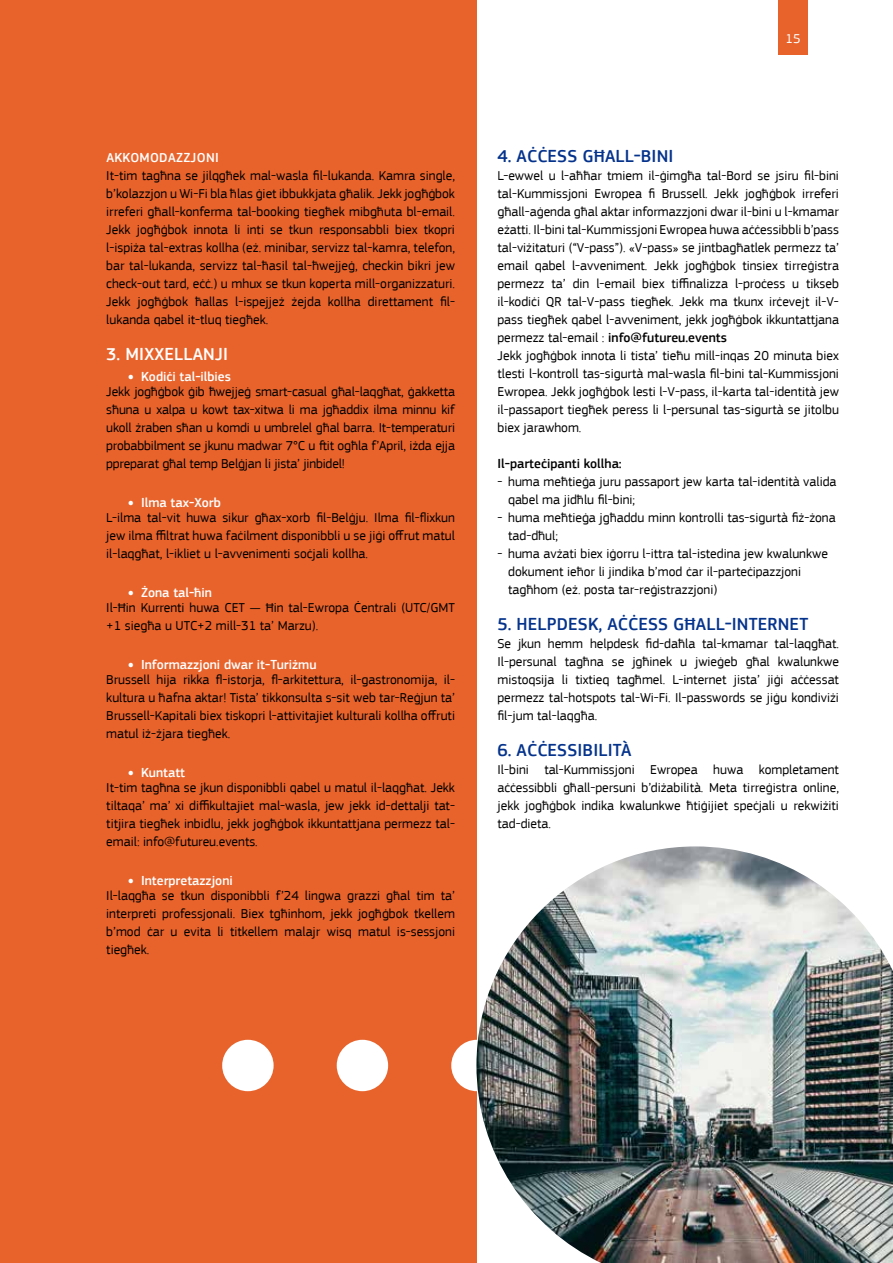
<style>
.page{position:relative;width:893px;height:1263px;background:#fff}
.page>*{position:absolute;margin:0;border:0;box-sizing:border-box;transform-origin:0 0}
.t1{font:500 18px "EC Square Sans Pro";letter-spacing:.01em;color:#05338c}
.t2{font:500 18px "EC Square Sans Pro";letter-spacing:.01em;color:#fff}
.t3{font:13.5px/18px "EC Square Sans Pro";color:#000}
.t4{font:500 13.5px "EC Square Sans Pro";color:#000}
.t5{font:500 13.5px "EC Square Sans Pro";letter-spacing:.02em;color:#fff}
.t6{font:13.5px "EC Square Sans Pro";color:#fff}
.s1{font-size:24px;color:#fff}
.s2{font-weight:500;color:#fff}
.s3{font-weight:500}
</style>
<div class="page">
<div style="left:0;top:0;width:476px;height:1263px;background:#e8632b"></div>
<div style="left:778px;top:0;width:30px;height:54px;background:#e8632b"></div>
<div style="left:451px;top:1040px;width:52px;height:51px;background:#fff;border-radius:50%"></div>
<img style="left:476px;top:846px;width:417px;height:417px">
<div style="left:222px;top:1040px;width:52px;height:51px;background:#fff;border-radius:50%"></div>
<div style="left:337px;top:1040px;width:51px;height:51px;background:#fff;border-radius:50%"></div>
<p class="t6" style="left:785px;top:30px;width:17px">15</p>
<p class="t5" style="left:106px;top:150px;width:114px">AKKOMODAZZJONI</p>
<p class="t3" style="left:106px;top:167px;width:350px;text-align:justify">It-tim tagħna se jilqgħek mal-wasla fil-lukanda. Kamra single, b’kolazzjon u Wi-Fi bla ħlas ġiet ibbukkjata għalik. Jekk jogħġbok irreferi għall-konferma tal-booking tiegħek mibgħuta bl-email.<br>Jekk jogħġbok innota li inti se tkun responsabbli biex tkopri l-ispiża tal-extras kollha (eż. minibar, servizz tal-kamra, telefon, bar tal-lukanda, servizz tal-ħasil tal-ħwejjeġ, checkin bikri jew check-out tard, eċċ.) u mhux se tkun koperta mill-organizzaturi.<br>Jekk jogħġbok ħallas l-ispejjeż żejda kollha direttament fil&shy;lukanda qabel it-tluq tiegħek.</p>
<h1 class="t2" style="left:106px;top:344px;width:123px">3. MIXXELLANJI</h1>
<p class="t3" style="left:106px;top:369px;width:350px;line-height:15px;text-indent:21px"><span class="s1">•</span> <span class="s2">Kodiċi tal-ilbies<br></span>Jekk jogħġbok ġib ħwejjeġ smart-casual għal-laqgħat, ġakketta</p>
<p class="t3" style="left:106px;top:401px;width:350px;text-align:justify">sħuna u xalpa u kowt tax-xitwa li ma jgħaddix ilma minnu kif ukoll żraben sħan u komdi u umbrelel għal barra. It-temperaturi probabbilment se jkunu madwar 7°C u ftit ogħla f’April, iżda ejja ppreparat għal temp Belġjan li jista’ jinbidel!</p>
<p class="t3" style="left:106px;top:495px;width:350px;line-height:15px;text-indent:21px"><span class="s1">•</span> <span class="s2">Ilma tax-Xorb<br></span>L-ilma tal-vit huwa sikur għax-xorb fil-Belġju. Ilma fil-flixkun</p>
<p class="t3" style="left:106px;top:527px;width:350px">jew ilma ffiltrat huwa faċilment disponibbli u se jiġi offrut matul il-laqgħat, l-ikliet u l-avvenimenti soċjali kollha.</p>
<p class="t3" style="left:106px;top:585px;width:350px;line-height:15px;text-indent:21px"><span class="s1">•</span> <span class="s2">Żona tal-ħin<br></span>Il-Ħin Kurrenti huwa CET — Ħin tal-Ewropa Ċentrali (UTC/GMT</p>
<p class="t3" style="left:106px;top:617px;width:213px">+1 siegħa u UTC+2 mill-31 ta’ Marzu).</p>
<p class="t3" style="left:106px;top:657px;width:350px;line-height:15px;text-indent:21px"><span class="s1">•</span> <span class="s2">Informazzjoni dwar it-Turiżmu<br></span>Brussell hija rikka fl-istorja, fl-arkitettura, il-gastronomija, il-</p>
<p class="t3" style="left:106px;top:689px;width:350px;text-align:justify">kultura u ħafna aktar! Tista’ tikkonsulta s-sit web tar-Reġjun ta’ Brussell-Kapitali biex tiskopri l-attivitajiet kulturali kollha offruti matul iż-żjara tiegħek.</p>
<p class="t3" style="left:106px;top:765px;width:350px;line-height:15px;text-indent:21px"><span class="s1">•</span> <span class="s2">Kuntatt<br></span>It-tim tagħna se jkun disponibbli qabel u matul il-laqgħat. Jekk</p>
<p class="t3" style="left:106px;top:797px;width:350px;text-align:justify">tiltaqa’ ma’ xi diffikultajiet mal-wasla, jew jekk id-dettalji tat&shy;titjira tiegħek inbidlu, jekk jogħġbok ikkuntattjana permezz tal&shy;email: info@futureu.events.</p>
<p class="t3" style="left:106px;top:873px;width:350px;line-height:15px;text-indent:21px"><span class="s1">•</span> <span class="s2">Interpretazzjoni<br></span>Il-laqgħa se tkun disponibbli f’24 lingwa grazzi għal tim ta’</p>
<p class="t3" style="left:106px;top:905px;width:350px;text-align:justify">interpreti professjonali. Biex tgħinhom, jekk jogħġbok tkellem b’mod ċar u evita li titkellem malajr wisq matul is-sessjoni tiegħek.</p>
<h1 class="t1" style="left:497px;top:146px;width:178px">4. AĊĊESS GĦALL-BINI</h1>
<p class="t3" style="left:497px;top:167px;width:343px">L-ewwel u l-aħħar tmiem il-ġimgħa tal-Bord se jsiru fil-bini tal-Kummissjoni Ewropea fi Brussell. Jekk jogħġbok irreferi għall-aġenda għal aktar informazzjoni dwar il-bini u l-kmamar eżatti. Il-bini tal-Kummissjoni Ewropea huwa aċċessibbli b’pass tal-viżitaturi (“V-pass”). «V-pass» se jintbagħatlek permezz ta’ email qabel l-avveniment. Jekk jogħġbok tinsiex tirreġistra permezz ta’ din l-email biex tiffinalizza l-proċess u tikseb il-kodiċi QR tal-V-pass tiegħek. Jekk ma tkunx irċevejt il-V&shy;pass tiegħek qabel l-avveniment, jekk jogħġbok ikkuntattjana permezz tal-email : <span class="s3">info@futureu.events<br></span>Jekk jogħġbok innota li tista’ tieħu mill-inqas 20 minuta biex tlesti l-kontroll tas-sigurtà mal-wasla fil-bini tal-Kummissjoni Ewropea. Jekk jogħġbok lesti l-V-pass, il-karta tal-identità jew il-passaport tiegħek peress li l-persunal tas-sigurtà se jitolbu biex jarawhom.</p>
<p class="t4" style="left:497px;top:456px;width:126px">Il-parteċipanti kollha:</p>
<p class="t3" style="left:508px;top:473px;width:330px;text-indent:-11px">- huma meħtieġa juru passaport jew karta tal-identità valida qabel ma jidħlu fil-bini;</p>
<p class="t3" style="left:508px;top:509px;width:329px;text-indent:-11px">- huma meħtieġa jgħaddu minn kontrolli tas-sigurtà fiż-żona tad-dħul;</p>
<p class="t3" style="left:508px;top:545px;width:321px;text-indent:-11px">- huma avżati biex iġorru l-ittra tal-istedina jew kwalunkwe dokument ieħor li jindika b’mod ċar il-parteċipazzjoni tagħhom (eż. posta tar-reġistrazzjoni)</p>
<h1 class="t1" style="left:497px;top:614px;width:312px">5. HELPDESK, AĊĊESS GĦALL-INTERNET</h1>
<p class="t3" style="left:497px;top:635px;width:343px;text-align:justify">Se jkun hemm helpdesk fid-daħla tal-kmamar tal-laqgħat.<br>Il-persunal tagħna se jgħinek u jwieġeb għal kwalunkwe mistoqsija li tixtieq tagħmel. L-internet jista’ jiġi aċċessat permezz tal-hotspots tal-Wi-Fi. Il-passwords se jiġu kondiviżi fil-jum tal-laqgħa.</p>
<h1 class="t1" style="left:497px;top:740px;width:136px">6. AĊĊESSIBILITÀ</h1>
<p class="t3" style="left:497px;top:761px;width:343px;text-align:justify">Il-bini tal-Kummissjoni Ewropea huwa kompletament aċċessibbli għall-persuni b’diżabilità. Meta tirreġistra online, jekk jogħġbok indika kwalunkwe ħtiġijiet speċjali u rekwiżiti tad-dieta.</p>
</div>
